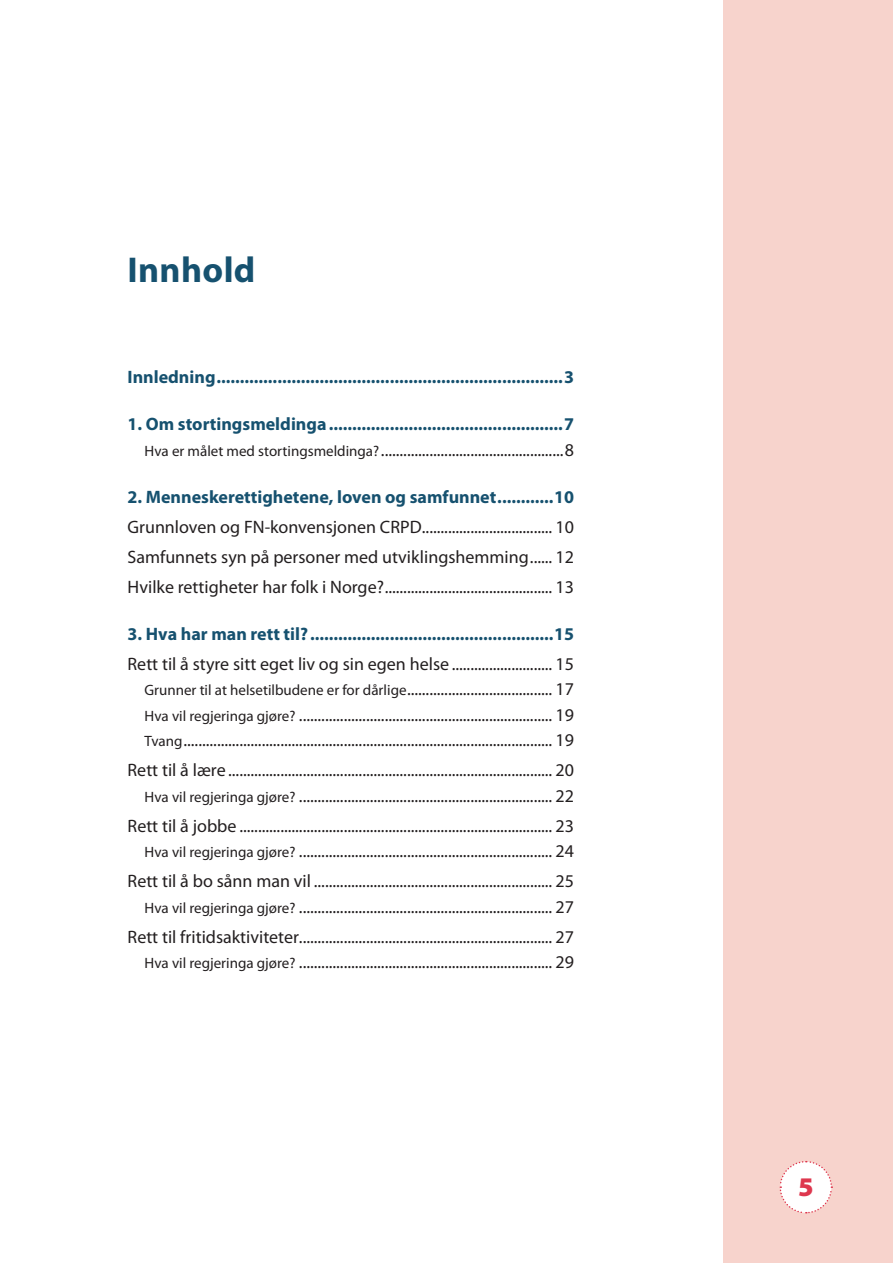
<style>
.page{position:relative;width:893px;height:1263px;background:#fff}
.page>*{position:absolute;margin:0;border:0;box-sizing:border-box;transform-origin:0 0}
.t1{font:700 36px "Myriad Pro";letter-spacing:.01em;color:#16516f}
.t2{font:900 27px "Myriad Pro";color:#de374e}
.t3{font:18px/25.5px "Myriad Pro";color:#231f20;text-align:right}
.t4{font:700 18px/25.5px "Myriad Pro";color:#16516f;text-align:right}
.s1{font-weight:400;font-size:15px;color:#231f20}
.s2{font-weight:400;color:#231f20}
.s3{font-size:15px}
</style>
<div class="page">
<div style="left:723px;top:0;width:170px;height:1263px;background:#f7d3cc"></div>
<svg style="left:779px;top:1161px;width:54px;height:53px"></svg>
<h1 class="t1" style="left:128px;top:250px;width:129px">Innhold</h1>
<p class="t4" style="left:128px;top:365px;width:448px">Innledning..........................................................................3</p>
<p class="t4" style="left:128px;top:412px;width:448px">1. Om stortingsmeldinga..................................................7<br><span class="s1">Hva er målet med stortingsmeldinga?</span> <span class="s2">.................................................8</span></p>
<p class="t4" style="left:128px;top:484px;width:448px">2. Menneskerettighetene, loven og samfunnet............10</p>
<p class="t3" style="left:128px;top:512px;width:448px;line-height:30px;text-align:justify">Grunnloven og FN-konvensjonen CRPD................................... 10<br>Samfunnets syn på personer med utviklingshemming...... 12<br>Hvilke rettigheter har folk i Norge?............................................. 13</p>
<p class="t4" style="left:128px;top:621px;width:448px">3. Hva har man rett til? ....................................................15</p>
<p class="t3" style="left:145px;top:651px;width:431px;text-align:justify;text-indent:-17px">Rett til å styre sitt eget liv og sin egen helse ........................... 15<br><span class="s3">Grunner til at helsetilbudene er for dårlige</span>....................................... 17<br><span class="s3">Hva vil regjeringa gjøre?</span> .................................................................... 19<br><span class="s3">Tvang</span>................................................................................................... 19</p>
<p class="t3" style="left:128px;top:758px;width:448px">Rett til å lære ....................................................................................... 20<br><span class="s3">Hva vil regjeringa gjøre?</span> .................................................................... 22</p>
<p class="t3" style="left:128px;top:813px;width:448px">Rett til å jobbe .................................................................................... 23<br><span class="s3">Hva vil regjeringa gjøre?</span> .................................................................... 24</p>
<p class="t3" style="left:128px;top:869px;width:448px">Rett til å bo sånn man vil ................................................................ 25<br><span class="s3">Hva vil regjeringa gjøre?</span> .................................................................... 27</p>
<p class="t3" style="left:128px;top:924px;width:448px">Rett til fritidsaktiviteter.................................................................... 27<br><span class="s3">Hva vil regjeringa gjøre?</span> .................................................................... 29</p>
<h2 class="t2" style="left:798px;top:1171px;width:17px">5</h2>
</div>
